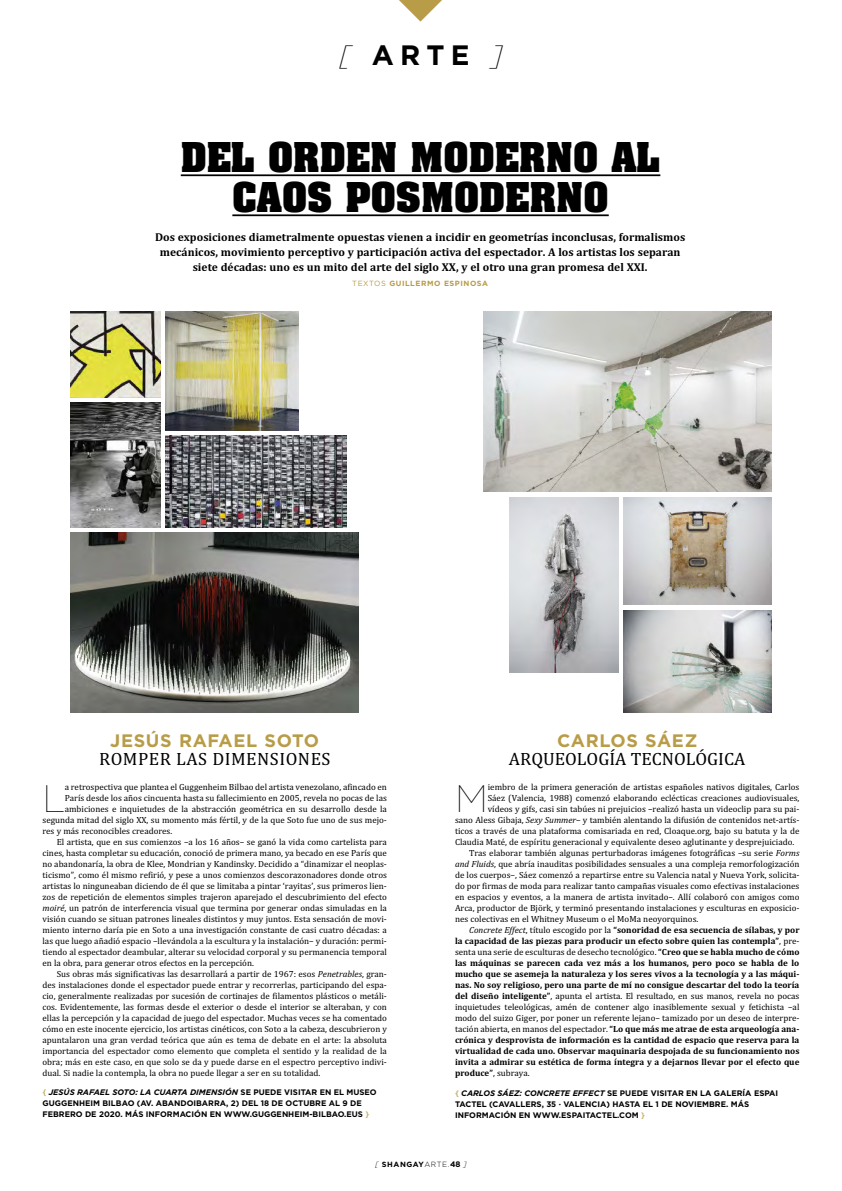
<style>
.page{position:relative;width:842px;height:1191px;background:#fff}
.page>*{position:absolute;margin:0;border:0;box-sizing:border-box;transform-origin:0 0}
.t1{font:100 38.3px "Gotham";color:#000}
.t2{font:700 35px/40px "Aachen";color:#000;text-align:center}
.t3{font:700 28px "Gotham";color:#000}
.t4{font:700 18px "Gotham";letter-spacing:.035em;color:#b89c47}
.t5{font:18px "Cambria";color:#000}
.t6{font:18px "Cambria";letter-spacing:.03em;color:#000}
.t7{font:11.5px/15px "Cambria Bold OTF";color:#000;text-align:center}
.t8{font:9px/11px "Cambria";color:#000;text-align:justify}
.t9{font:9px/11px "Cambria Bold OTF";color:#000;text-align:justify}
.t10{font:700 8px/11px "Gotham";color:#000}
.t11{font:700 7.5px "Gotham";letter-spacing:.075em;color:#b89c47}
.t12{font:700 7.5px "Gotham";letter-spacing:.075em;color:#000}
.s1{font-weight:200;font-style:italic}
.s2{font-weight:400}
.s3{font-style:italic}
.s4{color:#c6b06c}
.s5{font-family:"Cambria";font-style:italic}
.s6{font-family:"Cambria"}
.s7{font-family:"Cambria Bold OTF"}
.s8{font-weight:300;font-style:italic}
.s9{font-weight:300}
.s10{font-size:8px}
</style>
<div class="page">
<img style="left:71px;top:533px;width:288px;height:179px">
<img style="left:166px;top:312px;width:133px;height:118px">
<img style="left:71px;top:403px;width:89px;height:124px">
<img style="left:166px;top:436px;width:181px;height:91px">
<img style="left:71px;top:312px;width:89px;height:85px">
<hr style="left:181px;top:174px;width:479px;height:2px;background:#000">
<hr style="left:232px;top:214px;width:377px;height:2px;background:#000">
<img style="left:483px;top:312px;width:288px;height:179px">
<img style="left:509px;top:497px;width:109px;height:175px">
<img style="left:624px;top:610px;width:147px;height:102px">
<img style="left:624px;top:497px;width:147px;height:108px">
<svg style="left:399px;top:0;width:43px;height:22px"></svg>
<h3 class="t3" style="left:339px;top:46px;width:165px"><span class="s1">[</span> ARTE <span class="s1">]</span></h3>
<h2 class="t2" style="left:181px;top:140px;width:481px">DEL ORDEN MODERNO AL<br>CAOS POSMODERNO</h2>
<p class="t7" style="left:155px;top:229px;width:532px">Dos exposiciones diametralmente opuestas vienen a incidir en geometrías inconclusas, formalismos mecánicos, movimiento perceptivo y participación activa del espectador. A los artistas los separan siete décadas: uno es un mito del arte del siglo XX, y el otro una gran promesa del XXI.</p>
<p class="t11" style="left:352px;top:281px;width:137px"><span class="s2">TEXTOS</span> GUILLERMO ESPINOSA</p>
<h3 class="t4" style="left:110px;top:734px;width:210px">JESÚS RAFAEL SOTO</h3>
<h3 class="t6" style="left:99px;top:747px;width:233px">ROMPER LAS DIMENSIONES</h3>
<h3 class="t4" style="left:557px;top:734px;width:142px">CARLOS SÁEZ</h3>
<h3 class="t5" style="left:509px;top:747px;width:238px">ARQUEOLOGÍA TECNOLÓGICA</h3>
<h1 class="t1" style="left:43px;top:784px;width:24px">L</h1>
<p class="t8" style="left:65px;top:781px;width:324px">a retrospectiva que plantea el Guggenheim Bilbao del artista venezolano, afincado en</p>
<p class="t8" style="left:65px;top:792px;width:324px">París desde los años cincuenta hasta su fallecimiento en 2005, revela no pocas de las</p>
<p class="t8" style="left:65px;top:803px;width:324px">ambiciones e inquietudes de la abstracción geométrica en su desarrollo desde la</p>
<p class="t8" style="left:43px;top:814px;width:346px">segunda mitad del siglo XX, su momento más fértil, y de la que Soto fue uno de sus mejo-</p>
<p class="t8" style="left:43px;top:825px;width:131px">res y más reconocibles creadores.</p>
<p class="t8" style="left:57px;top:836px;width:332px">El artista, que en sus comienzos –a los 16 años– se ganó la vida como cartelista para</p>
<p class="t8" style="left:43px;top:847px;width:346px">cines, hasta completar su educación, conoció de primera mano, ya becado en ese París que</p>
<p class="t8" style="left:43px;top:858px;width:346px">no abandonaría, la obra de Klee, Mondrian y Kandinsky. Decidido a “dinamizar el neoplas-</p>
<p class="t8" style="left:43px;top:869px;width:346px">ticismo”, como él mismo refirió, y pese a unos comienzos descorazonadores donde otros</p>
<p class="t8" style="left:43px;top:880px;width:346px">artistas lo ninguneaban diciendo de él que se limitaba a pintar ‘rayitas’, sus primeros lien-</p>
<p class="t8" style="left:43px;top:891px;width:346px">zos de repetición de elementos simples trajeron aparejado el descubrimiento del efecto</p>
<p class="t8" style="left:43px;top:902px;width:346px"><span class="s3">moiré</span>, un patrón de interferencia visual que termina por generar ondas simuladas en la</p>
<p class="t8" style="left:43px;top:913px;width:346px">visión cuando se situan patrones lineales distintos y muy juntos. Esta sensación de movi-</p>
<p class="t8" style="left:43px;top:924px;width:346px">miento interno daría pie en Soto a una investigación constante de casi cuatro décadas: a</p>
<p class="t8" style="left:43px;top:935px;width:346px">las que luego añadió espacio –llevándola a la escultura y la instalación– y duración: permi-</p>
<p class="t8" style="left:43px;top:946px;width:346px">tiendo al espectador deambular, alterar su velocidad corporal y su permanencia temporal</p>
<p class="t8" style="left:43px;top:957px;width:213px">en la obra, para generar otros efectos en la percepción.</p>
<p class="t8" style="left:57px;top:968px;width:332px">Sus obras más significativas las desarrollará a partir de 1967: esos <span class="s3">Penetrables</span>, gran-</p>
<p class="t8" style="left:43px;top:979px;width:346px">des instalaciones donde el espectador puede entrar y recorrerlas, participando del espa-</p>
<p class="t8" style="left:43px;top:990px;width:346px">cio, generalmente realizadas por sucesión de cortinajes de filamentos plásticos o metáli-</p>
<p class="t8" style="left:43px;top:1001px;width:346px">cos. Evidentemente, las formas desde el exterior o desde el interior se alteraban, y con</p>
<p class="t8" style="left:43px;top:1012px;width:346px">ellas la percepción y la capacidad de juego del espectador. Muchas veces se ha comentado</p>
<p class="t8" style="left:43px;top:1023px;width:346px">cómo en este inocente ejercicio, los artistas cinéticos, con Soto a la cabeza, descubrieron y</p>
<p class="t8" style="left:43px;top:1034px;width:346px">apuntalaron una gran verdad teórica que aún es tema de debate en el arte: la absoluta</p>
<p class="t8" style="left:43px;top:1045px;width:346px">importancia del espectador como elemento que completa el sentido y la realidad de la</p>
<p class="t8" style="left:43px;top:1056px;width:346px">obra; más en este caso, en que solo se da y puede darse en el espectro perceptivo indivi-</p>
<p class="t8" style="left:43px;top:1067px;width:279px">dual. Si nadie la contempla, la obra no puede llegar a ser en su totalidad.</p>
<p class="t10" style="left:43px;top:1087px;width:336px"><span class="s4">{</span> <span class="s3">JESÚS RAFAEL SOTO: LA CUARTA DIMENSIÓN</span> SE PUEDE VISITAR EN EL MUSEO<br>GUGGENHEIM BILBAO (AV. ABANDOIBARRA, 2) DEL 18 DE OCTUBRE AL 9 DE<br>FEBRERO DE 2020. MÁS INFORMACIÓN EN WWW.GUGGENHEIM-BILBAO.EUS <span class="s4">}</span></p>
<h1 class="t1" style="left:455px;top:784px;width:34px">M</h1>
<p class="t8" style="left:488px;top:781px;width:313px">iembro de la primera generación de artistas españoles nativos digitales, Carlos</p>
<p class="t8" style="left:488px;top:792px;width:313px">Sáez (Valencia, 1988) comenzó elaborando eclécticas creaciones audiovisuales,</p>
<p class="t8" style="left:488px;top:803px;width:313px">vídeos y gifs, casi sin tabúes ni prejuicios –realizó hasta un videoclip para su pai-</p>
<p class="t8" style="left:455px;top:814px;width:346px">sano Aless Gibaja, <span class="s3">Sexy Summer</span>– y también alentando la difusión de contenidos net-artís-</p>
<p class="t8" style="left:455px;top:825px;width:346px">ticos a través de una plataforma comisariada en red, Cloaque.org, bajo su batuta y la de</p>
<p class="t8" style="left:455px;top:836px;width:341px">Claudia Maté, de espíritu generacional y equivalente deseo aglutinante y desprejuiciado.</p>
<p class="t8" style="left:469px;top:847px;width:332px">Tras elaborar también algunas perturbadoras imágenes fotográficas –su serie <span class="s3">Forms</span></p>
<p class="t8" style="left:455px;top:858px;width:346px"><span class="s3">and Fluids</span>, que abría inauditas posibilidades sensuales a una compleja remorfologización</p>
<p class="t8" style="left:455px;top:869px;width:346px">de los cuerpos–, Sáez comenzó a repartirse entre su Valencia natal y Nueva York, solicita-</p>
<p class="t8" style="left:455px;top:880px;width:346px">do por firmas de moda para realizar tanto campañas visuales como efectivas instalaciones</p>
<p class="t8" style="left:455px;top:891px;width:346px">en espacios y eventos, a la manera de artista invitado–. Allí colaboró con amigos como</p>
<p class="t8" style="left:455px;top:902px;width:346px">Arca, productor de Björk, y terminó presentando instalaciones y esculturas en exposicio-</p>
<p class="t8" style="left:455px;top:913px;width:245px">nes colectivas en el Whitney Museum o el MoMa neoyorquinos.</p>
<p class="t9" style="left:455px;top:924px;width:346px;text-align:right"><span class="s5">Concrete Effect</span><span class="s6">, título escogido por la</span> “sonoridad de esa secuencia de sílabas, y por<br>la capacidad de las piezas para producir un efecto sobre quien las contempla”<span class="s6">, pre-</span></p>
<p class="t8" style="left:455px;top:946px;width:346px">senta una serie de esculturas de desecho tecnológico. <span class="s7">“Creo que se habla mucho de cómo</span></p>
<p class="t9" style="left:455px;top:957px;width:346px">las máquinas se parecen cada vez más a los humanos, pero poco se habla de lo mucho que se asemeja la naturaleza y los seres vivos a la tecnología y a las máqui&shy;nas. No soy religioso, pero una parte de mí no consigue descartar del todo la teoría</p>
<p class="t8" style="left:455px;top:990px;width:346px"><span class="s7">del diseño inteligente”</span>, apunta el artista. El resultado, en sus manos, revela no pocas inquietudes teleológicas, amén de contener algo inasiblemente sexual y fetichista –al modo del suizo Giger, por poner un referente lejano– tamizado por un deseo de interpre-</p>
<p class="t9" style="left:455px;top:1023px;width:346px"><span class="s6">tación abierta, en manos del espectador.</span> “Lo que más me atrae de esta arqueología ana&shy;crónica y desprovista de información es la cantidad de espacio que reserva para la virtualidad de cada uno. Observar maquinaria despojada de su funcionamiento nos invita a admirar su estética de forma íntegra y a dejarnos llevar por el efecto que</p>
<p class="t8" style="left:455px;top:1067px;width:76px"><span class="s7">produce”</span>, subraya.</p>
<p class="t10" style="left:455px;top:1088px;width:325px"><span class="s4">{</span> <span class="s3">CARLOS SÁEZ: CONCRETE EFFECT</span> SE PUEDE VISITAR EN LA GALERÍA ESPAI<br>TACTEL (CAVALLERS, 35 · VALENCIA) HASTA EL 1 DE NOVIEMBRE. MÁS<br>INFORMACIÓN EN WWW.ESPAITACTEL.COM <span class="s4">}</span></p>
<p class="t12" style="left:375px;top:1161px;width:93px"><span class="s8">[</span> SHANGAY<span class="s9">ARTE.</span><span class="s10">48</span> <span class="s8">]</span></p>
</div>
